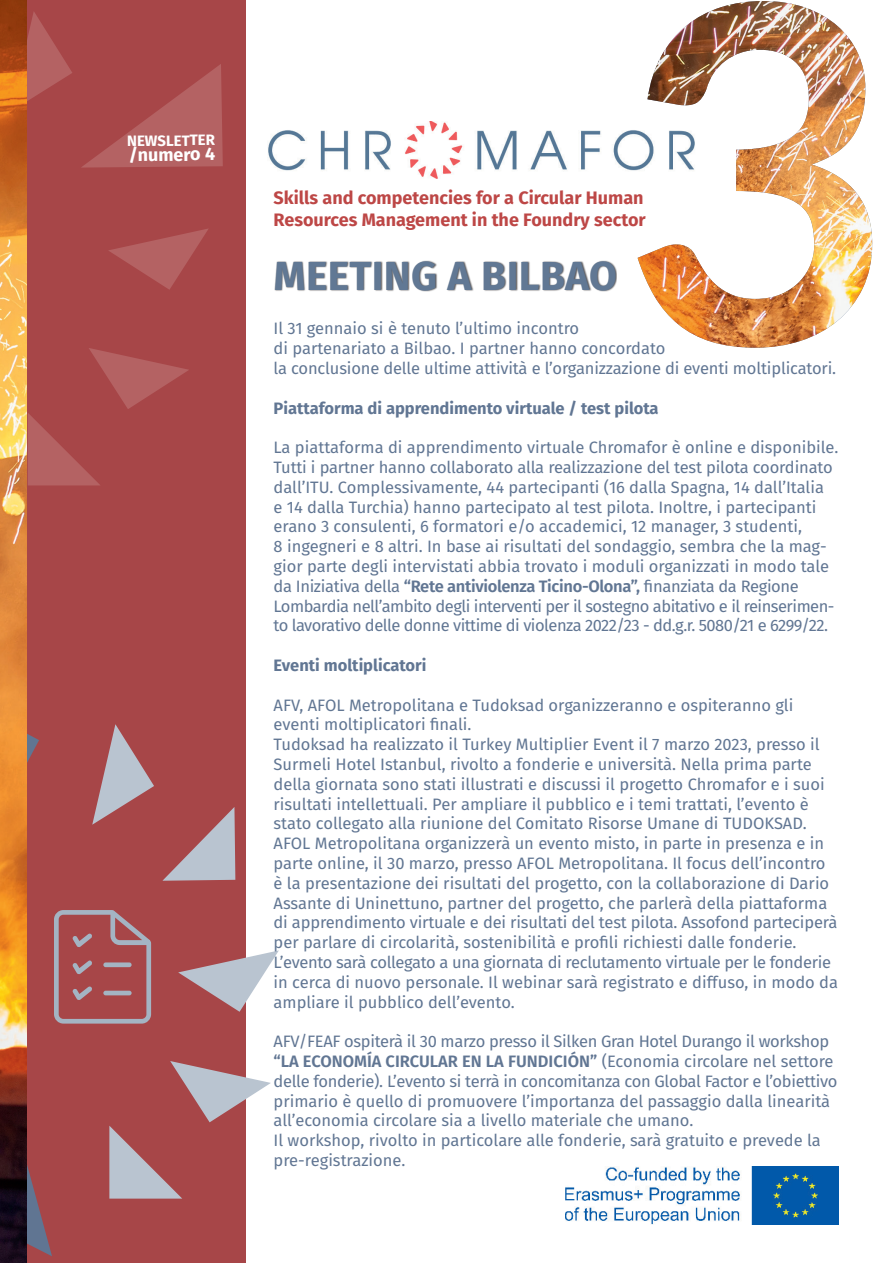
<style>
.page{position:relative;width:893px;height:1263px;background:#fff}
.page>*{position:absolute;margin:0;border:0;box-sizing:border-box;transform-origin:0 0}
.t1{font:700 40.5px "Fira Sans";letter-spacing:.01em;color:#617894}
.t2{font:700 18px/21.6px "Fira Sans";color:#bd4746}
.t3{font:700 18px "Fira Sans";color:#fff}
.t4{font:16.5px/19.8px "Fira Sans";color:#617693}
.t5{font:700 16.5px "Fira Sans";color:#617693}
.t6{font:700 15px "Fira Sans";color:#fff}
.s1{font-weight:600}
</style>
<div class="page">
<img style="left:638px;top:1px;width:234px;height:347px">
<img style="left:268px;top:121px;width:427px;height:58px">
<div style="left:0;top:0;width:245px;height:1263px;background:#a74648"></div>
<img style="left:566px;top:1166px;width:273px;height:59px">
<svg style="left:27px;top:1165px;width:25px;height:91px"></svg>
<svg style="left:109px;top:1061px;width:162px;height:137px"></svg>
<svg style="left:178px;top:950px;width:101px;height:62px"></svg>
<svg style="left:162px;top:807px;width:73px;height:74px"></svg>
<svg style="left:92px;top:724px;width:62px;height:101px"></svg>
<svg style="left:27px;top:734px;width:12px;height:29px"></svg>
<svg style="left:28px;top:348px;width:161px;height:137px"></svg>
<svg style="left:109px;top:229px;width:99px;height:61px"></svg>
<svg style="left:81px;top:64px;width:142px;height:104px"></svg>
<svg style="left:27px;top:12px;width:45px;height:89px"></svg>
<svg style="left:54px;top:910px;width:97px;height:113px"></svg>
<hr style="left:103px;top:991px;width:29px;height:4px;background:#a4b4c3;border-radius:2px">
<div style="left:103px;top:962px;width:29px;height:5px;background:#a4b4c3;border-radius:2px"></div>
<img style="left:0;top:0;width:27px;height:1263px">
<div style="left:274px;top:260px;width:343px;height:32px;background:#231f20;opacity:.75"></div>
<p class="t6" style="left:127px;top:129px;width:89px;rotate:-1deg">NEWSLETTER</p>
<p class="t3" style="left:129px;top:139px;width:88px">/numero 4</p>
<p class="t2" style="left:274px;top:186px;width:374px">Skills and competencies for a Circular Human<br>Resources Management in the Foundry sector</p>
<h1 class="t1" style="left:274px;top:241px;width:345px">MEETING A BILBAO</h1>
<p class="t4" style="left:274px;top:318px;width:564px">Il 31 gennaio si è tenuto l’ultimo incontro<br>di partenariato a Bilbao. I partner hanno concordato<br>la conclusione delle ultime attività e l’organizzazione di eventi moltiplicatori.</p>
<p class="t5" style="left:274px;top:394px;width:387px">Piattaforma di apprendimento virtuale / test pilota</p>
<p class="t4" style="left:274px;top:437px;width:566px">La piattaforma di apprendimento virtuale Chromafor è online e disponibile.<br>Tutti i partner hanno collaborato alla realizzazione del test pilota coordinato dall’ITU. Complessivamente, 44 partecipanti (16 dalla Spagna, 14 dall’Italia<br>e 14 dalla Turchia) hanno partecipato al test pilota. Inoltre, i partecipanti erano 3 consulenti, 6 formatori e/o accademici, 12 manager, 3 studenti,<br>8 ingegneri e 8 altri. In base ai risultati del sondaggio, sembra che la mag&shy;gior parte degli intervistati abbia trovato i moduli organizzati in modo tale da Iniziativa della <span class="s1">“Rete antiviolenza Ticino-Olona”,</span> finanziata da Regione Lombardia nell’ambito degli interventi per il sostegno abitativo e il reinserimen&shy;to lavorativo delle donne vittime di violenza 2022/23 - dd.g.r. 5080/21 e 6299/22.</p>
<p class="t5" style="left:274px;top:651px;width:154px">Eventi moltiplicatori</p>
<p class="t4" style="left:274px;top:694px;width:566px">AFV, AFOL Metropolitana e Tudoksad organizzeranno e ospiteranno gli eventi moltiplicatori finali.<br>Tudoksad ha realizzato il Turkey Multiplier Event il 7 marzo 2023, presso il Surmeli Hotel Istanbul, rivolto a fonderie e università. Nella prima parte della giornata sono stati illustrati e discussi il progetto Chromafor e i suoi risultati intellettuali. Per ampliare il pubblico e i temi trattati, l’evento è stato collegato alla riunione del Comitato Risorse Umane di TUDOKSAD.<br>AFOL Metropolitana organizzerà un evento misto, in parte in presenza e in parte online, il 30 marzo, presso AFOL Metropolitana. Il focus dell’incontro è la presentazione dei risultati del progetto, con la collaborazione di Dario Assante di Uninettuno, partner del progetto, che parlerà della piattaforma di apprendimento virtuale e dei risultati del test pilota. Assofond parteciperà per parlare di circolarità, sostenibilità e profili richiesti dalle fonderie.<br>L’evento sarà collegato a una giornata di reclutamento virtuale per le fonderie in cerca di nuovo personale. Il webinar sarà registrato e diffuso, in modo da ampliare il pubblico dell’evento.</p>
<p class="t4" style="left:274px;top:1031px;width:565px">AFV/FEAF ospiterà il 30 marzo presso il Silken Gran Hotel Durango il workshop <span class="s1">“LA ECONOMÍA CIRCULAR EN LA FUNDICIÓN”</span> (Economia circolare nel settore delle fonderie). L’evento si terrà in concomitanza con Global Factor e l’obiettivo primario è quello di promuovere l’importanza del passaggio dalla linearità all’economia circolare sia a livello materiale che umano.<br>Il workshop, rivolto in particolare alle fonderie, sarà gratuito e prevede la pre-registrazione.</p>
</div>
